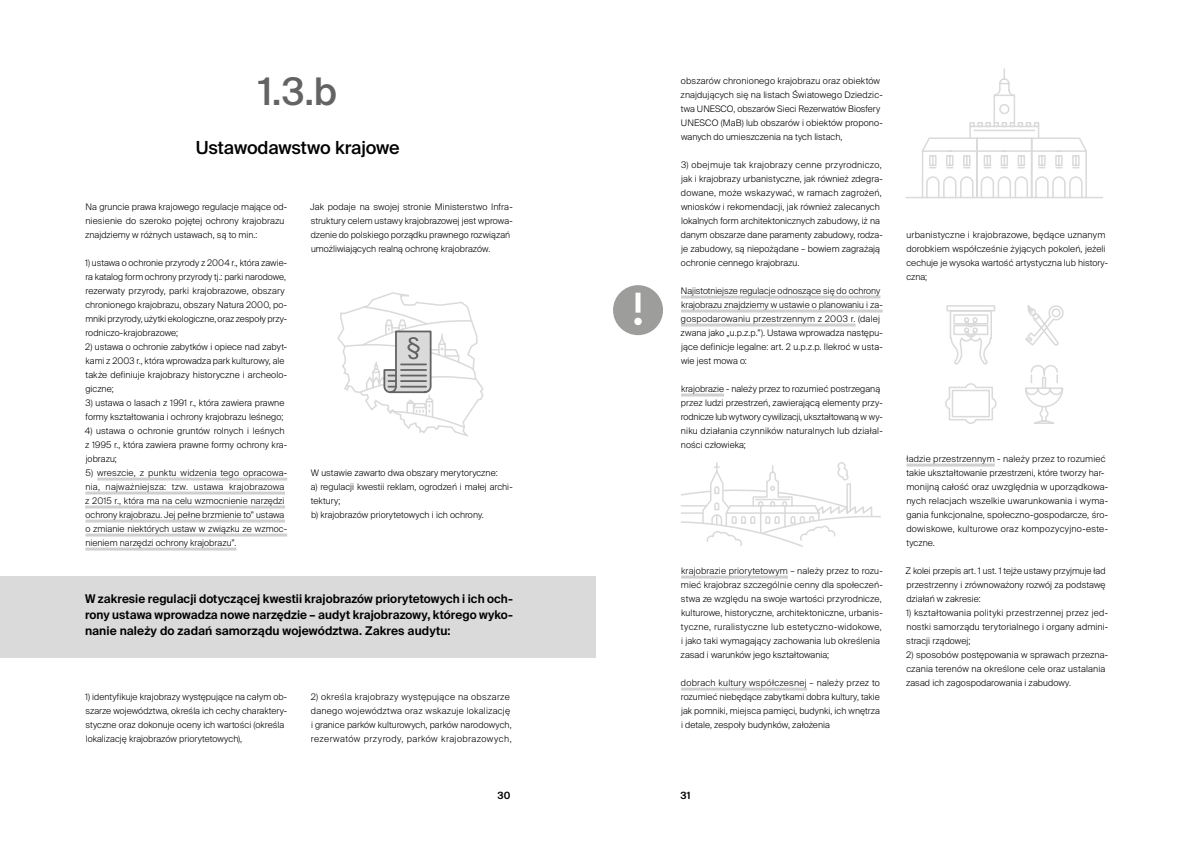
<style>
.page{position:relative;width:1191px;height:842px;background:#fff}
.page>*{position:absolute;margin:0;border:0;box-sizing:border-box;transform-origin:0 0}
.t1{font:500 38px "Suisse Intl";color:#646363}
.t2{font:500 18px "Suisse Intl";letter-spacing:-.005em;color:#000}
.t3{font:600 12px/16px "Suisse Intl";letter-spacing:.005em;color:#000;text-align:justify}
.t4{font:600 10px "Suisse Intl";color:#000}
.t5{font:300 9px/14px "Suisse Intl";letter-spacing:.01em;color:#000}
.t6{font:300 9px/14px "Suisse Intl";letter-spacing:.03em;color:#000}
</style>
<div class="page">
<div style="left:0;top:576px;width:595px;height:81px;background:#dadada"></div>
<svg style="left:337px;top:292px;width:147px;height:145px"></svg>
<svg style="left:905px;top:137px;width:198px;height:62px"></svg>
<div style="left:969px;top:126px;width:70px;height:13px;border:1px solid #dadada"></div>
<svg style="left:969px;top:122px;width:71px;height:6px"></svg>
<div style="left:993px;top:95px;width:22px;height:28px;border:1px solid #dadada"></div>
<svg style="left:993px;top:68px;width:22px;height:47px"></svg>
<hr style="left:974px;top:130px;width:60px;height:1px;background:#dadada">
<svg style="left:945px;top:305px;width:119px;height:119px"></svg>
<svg style="left:681px;top:462px;width:200px;height:85px"></svg>
<hr style="left:97px;top:478px;width:190px;height:3px;background:#d0d0d0">
<hr style="left:85px;top:492px;width:200px;height:3px;background:#d0d0d0">
<hr style="left:85px;top:506px;width:200px;height:3px;background:#d0d0d0">
<hr style="left:85px;top:520px;width:200px;height:3px;background:#d0d0d0">
<hr style="left:85px;top:534px;width:202px;height:3px;background:#d0d0d0">
<hr style="left:85px;top:548px;width:151px;height:3px;background:#d0d0d0">
<hr style="left:681px;top:296px;width:199px;height:3px;background:#d0d0d0">
<hr style="left:681px;top:310px;width:201px;height:3px;background:#d0d0d0">
<hr style="left:681px;top:324px;width:174px;height:3px;background:#d0d0d0">
<hr style="left:681px;top:394px;width:43px;height:3px;background:#d0d0d0">
<hr style="left:681px;top:576px;width:107px;height:3px;background:#d0d0d0">
<hr style="left:681px;top:688px;width:126px;height:3px;background:#d0d0d0">
<hr style="left:906px;top:464px;width:88px;height:3px;background:#d0d0d0">
<svg style="left:613px;top:285px;width:50px;height:50px"></svg>
<h1 class="t1" style="left:259px;top:70px;width:80px">1.3.b</h1>
<h2 class="t2" style="left:196px;top:137px;width:206px">Ustawodawstwo krajowe</h2>
<p class="t5" style="left:85px;top:200px;width:204px">Na gruncie prawa krajowego regulacje mające od&shy;niesienie do szeroko pojętej ochrony krajobrazu znajdziemy w różnych ustawach, są to min.:</p>
<p class="t5" style="left:85px;top:256px;width:203px">1) ustawa o ochronie przyrody z 2004 r., która zawie&shy;ra katalog form ochrony przyrody tj.: parki narodowe, rezerwaty przyrody, parki krajobrazowe, obszary chronionego krajobrazu, obszary Natura 2000, po&shy;mniki przyrody, użytki ekologiczne, oraz zespoły przy&shy;rodniczo-krajobrazowe;</p>
<p class="t5" style="left:85px;top:340px;width:203px">2) ustawa o ochronie zabytków i opiece nad zabyt&shy;kami z 2003 r., która wprowadza park kulturowy, ale także definiuje krajobrazy historyczne i archeolo&shy;giczne;</p>
<p class="t5" style="left:86px;top:396px;width:200px">3) ustawa o lasach z 1991 r., która zawiera prawne formy kształtowania i ochrony krajobrazu leśnego;</p>
<p class="t5" style="left:85px;top:424px;width:204px">4) ustawa o ochronie gruntów rolnych i leśnych z 1995 r., która zawiera prawne formy ochrony kra&shy;jobrazu;</p>
<p class="t5" style="left:85px;top:466px;width:204px">5) wreszcie, z punktu widzenia tego opracowa&shy;nia, najważniejsza: tzw. ustawa krajobrazowa z 2015 r., która ma na celu wzmocnienie narzędzi ochrony krajobrazu. Jej pełne brzmienie to” ustawa o zmianie niektórych ustaw w związku ze wzmoc&shy;nieniem narzędzi ochrony krajobrazu”.</p>
<p class="t5" style="left:310px;top:200px;width:204px">Jak podaje na swojej stronie Ministerstwo Infra&shy;struktury celem ustawy krajobrazowej jest wprowa&shy;dzenie do polskiego porządku prawnego rozwiązań umożliwiających realną ochronę krajobrazów.</p>
<p class="t5" style="left:311px;top:466px;width:203px">W ustawie zawarto dwa obszary merytoryczne:<br>a) regulacji kwestii reklam, ogrodzeń i małej archi&shy;tektury;<br>b) krajobrazów priorytetowych i ich ochrony.</p>
<h3 class="t3" style="left:85px;top:591px;width:429px">W zakresie regulacji dotyczącej kwestii krajobrazów priorytetowych i ich och&shy;rony ustawa wprowadza nowe narzędzie – audyt krajobrazowy, którego wyko&shy;nanie należy do zadań samorządu województwa. Zakres audytu:</h3>
<p class="t5" style="left:85px;top:690px;width:203px">1) identyfikuje krajobrazy występujące na całym ob&shy;szarze województwa, określa ich cechy charaktery&shy;styczne oraz dokonuje oceny ich wartości (określa lokalizację krajobrazów priorytetowych),</p>
<p class="t6" style="left:311px;top:690px;width:202px">2) określa krajobrazy występujące na obszarze danego województwa oraz wskazuje lokalizację i granice parków kulturowych, parków narodowych, rezerwatów przyrody, parków krajobrazowych,</p>
<p class="t5" style="left:680px;top:74px;width:204px">obszarów chronionego krajobrazu oraz obiektów znajdujących się na listach Światowego Dziedzic&shy;twa UNESCO, obszarów Sieci Rezerwatów Biosfery UNESCO (MaB) lub obszarów i obiektów propono&shy;wanych do umieszczenia na tych listach,</p>
<p class="t5" style="left:681px;top:158px;width:203px">3) obejmuje tak krajobrazy cenne przyrodniczo, jak i krajobrazy urbanistyczne, jak również zdegra&shy;dowane, może wskazywać, w ramach zagrożeń, wniosków i rekomendacji, jak również zalecanych lokalnych form architektonicznych zabudowy, iż na danym obszarze dane paramenty zabudowy, rodza&shy;je zabudowy, są niepożądane – bowiem zagrażają ochronie cennego krajobrazu.</p>
<p class="t5" style="left:680px;top:284px;width:204px">Najistotniejsze regulacje odnoszące się do ochrony krajobrazu znajdziemy w ustawie o planowaniu i za&shy;gospodarowaniu przestrzennym z 2003 r. (dalej zwana jako „u.p.z.p.”). Ustawa wprowadza następu&shy;jące definicje legalne: art. 2 u.p.z.p. Ilekroć w usta&shy;wie jest mowa o:</p>
<p class="t5" style="left:681px;top:382px;width:203px">krajobrazie - należy przez to rozumieć postrzeganą przez ludzi przestrzeń, zawierającą elementy przy&shy;rodnicze lub wytwory cywilizacji, ukształtowaną w wy&shy;niku działania czynników naturalnych lub działal&shy;ności człowieka;</p>
<p class="t5" style="left:680px;top:564px;width:204px">krajobrazie priorytetowym – należy przez to rozu&shy;mieć krajobraz szczególnie cenny dla społeczeń&shy;stwa ze względu na swoje wartości przyrodnicze, kulturowe, historyczne, architektoniczne, urbanis&shy;tyczne, ruralistyczne lub estetyczno-widokowe, i jako taki wymagający zachowania lub określenia zasad i warunków jego kształtowania;</p>
<p class="t5" style="left:681px;top:676px;width:200px;text-align:justify">dobrach kultury współczesnej – należy przez to rozumieć niebędące zabytkami dobra kultury, takie jak pomniki, miejsca pamięci, budynki, ich wnętrza i detale, zespoły budynków, założenia</p>
<p class="t4" style="left:497px;top:790px;width:14px">30</p>
<p class="t4" style="left:680px;top:790px;width:11px">31</p>
<p class="t5" style="left:906px;top:228px;width:203px">urbanistyczne i krajobrazowe, będące uznanym dorobkiem współcześnie żyjących pokoleń, jeżeli cechuje je wysoka wartość artystyczna lub history&shy;czna;</p>
<p class="t5" style="left:906px;top:452px;width:203px">ładzie przestrzennym - należy przez to rozumieć takie ukształtowanie przestrzeni, które tworzy har&shy;monijną całość oraz uwzględnia w uporządkowa&shy;nych relacjach wszelkie uwarunkowania i wyma&shy;gania funkcjonalne, społeczno-gospodarcze, śro&shy;dowiskowe, kulturowe oraz kompozycyjno-este&shy;tyczne.</p>
<p class="t5" style="left:905px;top:564px;width:202px;text-align:justify">Z kolei przepis art. 1 ust. 1 tejże ustawy przyjmuje ład przestrzenny i zrównoważony rozwój za podstawę działań w zakresie:</p>
<p class="t5" style="left:906px;top:606px;width:204px;text-align:justify">1) kształtowania polityki przestrzennej przez jed&shy;nostki samorządu terytorialnego i organy admini&shy;stracji rządowej;</p>
<p class="t5" style="left:906px;top:648px;width:204px">2) sposobów postępowania w sprawach przezna&shy;czania terenów na określone cele oraz ustalania zasad ich zagospodarowania i zabudowy.</p>
</div>
